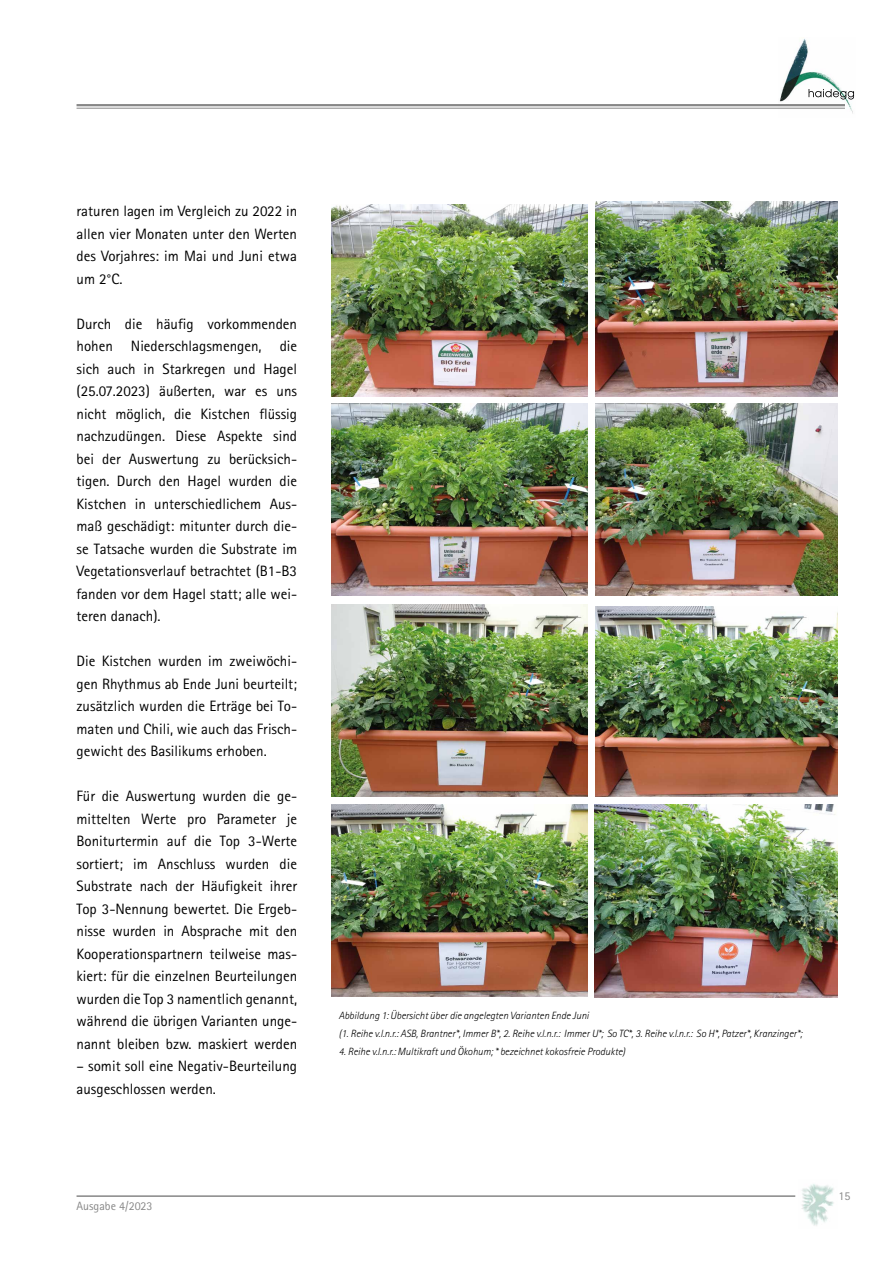
<style>
.page{position:relative;width:893px;height:1263px;background:#fff}
.page>*{position:absolute;margin:0;border:0;box-sizing:border-box;transform-origin:0 0}
.t1{font:15px/22.5px "Rotis Sans Serif";color:#000;text-align:justify}
.t2{font:12px "Rotis Sans Serif";color:#878787}
.t3{font:italic 300 10.5px/18px "Rotis Sans Serif";color:#000}
</style>
<div class="page">
<hr style="left:77px;top:1195px;width:718px;height:2px;background:#878787">
<hr style="left:77px;top:104px;width:768px;height:2px;background:#878787">
<hr style="left:77px;top:108px;width:768px;height:1px;background:#878787">
<img style="left:801px;top:1184px;width:33px;height:42px">
<img style="left:778px;top:39px;width:77px;height:75px">
<img style="left:809px;top:89px;width:45px;height:11px">
<img style="left:332px;top:205px;width:255px;height:191px">
<img style="left:332px;top:404px;width:255px;height:191px">
<img style="left:595px;top:202px;width:243px;height:194px">
<img style="left:595px;top:404px;width:243px;height:191px">
<img style="left:332px;top:605px;width:255px;height:191px">
<img style="left:595px;top:606px;width:243px;height:190px">
<img style="left:332px;top:805px;width:255px;height:191px">
<img style="left:594px;top:805px;width:244px;height:192px">
<p class="t1" style="left:77px;top:200px;width:222px">raturen lagen im Vergleich zu 2022 in allen vier Monaten unter den Werten des Vorjahres: im Mai und Juni etwa um 2°C.</p>
<p class="t1" style="left:77px;top:312px;width:222px">Durch die häufig vorkommenden hohen Niederschlagsmengen, die sich auch in Starkregen und Hagel (25.07.2023) äußerten, war es uns nicht möglich, die Kistchen flüssig nachzudüngen. Diese Aspekte sind bei der Auswertung zu berücksich&shy;tigen. Durch den Hagel wurden die Kistchen in unterschiedlichem Aus&shy;maß geschädigt: mitunter durch die&shy;se Tatsache wurden die Substrate im Vegetationsverlauf betrachtet (B1-B3 fanden vor dem Hagel statt; alle wei&shy;teren danach).</p>
<p class="t1" style="left:77px;top:650px;width:222px">Die Kistchen wurden im zweiwöchi&shy;gen Rhythmus ab Ende Juni beurteilt; zusätzlich wurden die Erträge bei To&shy;maten und Chili, wie auch das Frisch&shy;gewicht des Basilikums erhoben.</p>
<p class="t1" style="left:77px;top:785px;width:222px">Für die Auswertung wurden die ge&shy;mittelten Werte pro Parameter je Boniturtermin auf die Top 3-Werte sortiert; im Anschluss wurden die Substrate nach der Häufigkeit ihrer Top 3-Nennung bewertet. Die Ergeb&shy;nisse wurden in Absprache mit den Kooperationspartnern teilweise mas&shy;kiert: für die einzelnen Beurteilungen wurden die Top 3 namentlich genannt, während die übrigen Varianten unge&shy;nannt bleiben bzw. maskiert werden</p>
<p class="t1" style="left:77px;top:1055px;width:222px">– somit soll eine Negativ-Beurteilung ausgeschlossen werden.</p>
<p class="t2" style="left:77px;top:1198px;width:77px">Ausgabe 4/2023</p>
<p class="t3" style="left:339px;top:1007px;width:465px">Abbildung 1: Übersicht über die angelegten Varianten Ende Juni<br>(1. Reihe v.l.n.r.: ASB, Brantner*, Immer B*, 2. Reihe v.l.n.r.: Immer U*; So TC*, 3. Reihe v.l.n.r.: So H*, Patzer*, Kranzinger*;</p>
<p class="t3" style="left:339px;top:1043px;width:288px">4. Reihe v.l.n.r.: Multikraft und Ökohum; * bezeichnet kokosfreie Produkte)</p>
<p class="t2" style="left:839px;top:1189px;width:13px">15</p>
</div>
